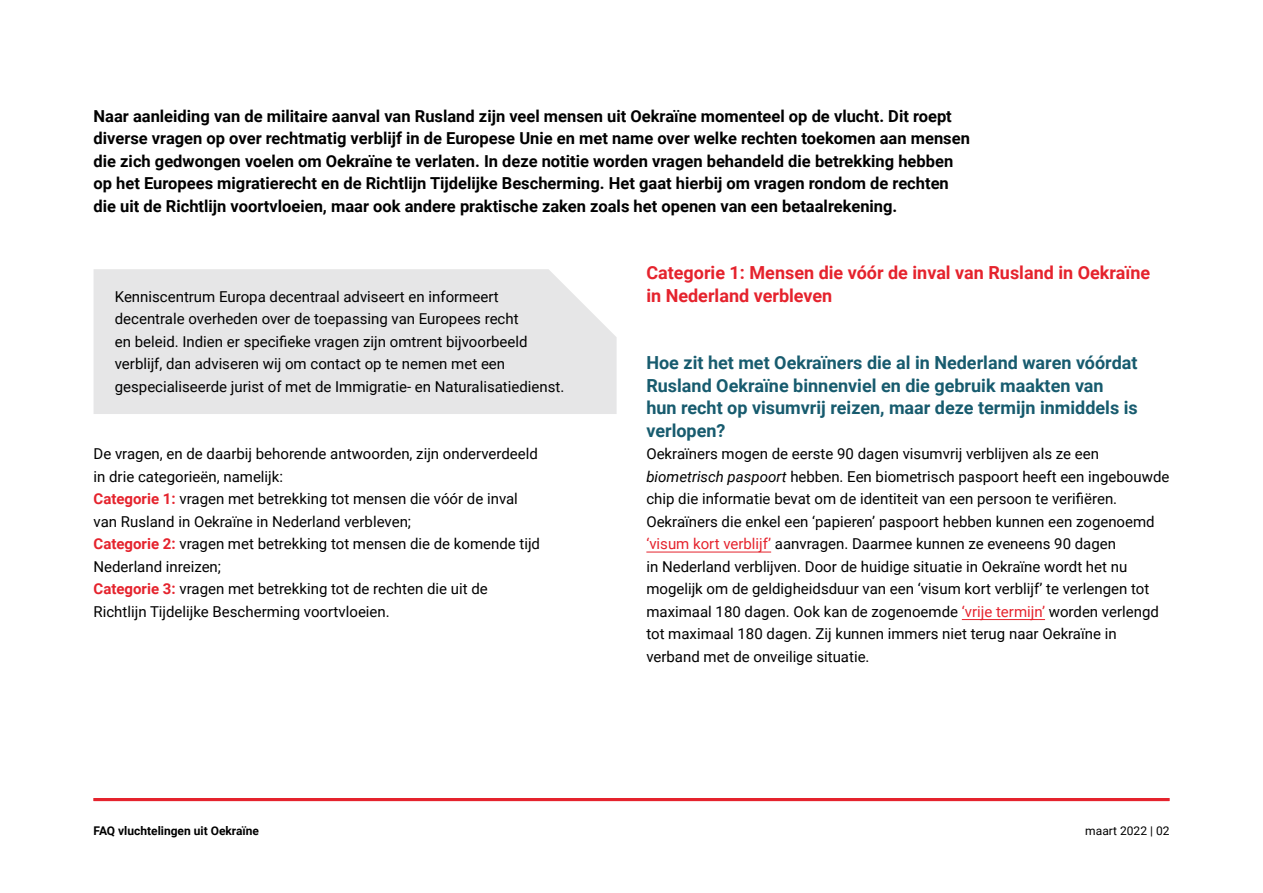
<style>
.page{position:relative;width:1263px;height:893px;background:#fff}
.page>*{position:absolute;margin:0;border:0;box-sizing:border-box;transform-origin:0 0}
.t1{font:700 18px/22.5px "Roboto";color:#175b6e}
.t2{font:700 18px/22.5px "Roboto";color:#e5232d}
.t3{font:700 16.5px/22.5px "Roboto";color:#000}
.t4{font:15px/22.5px "Roboto";color:#000}
.t5{font:700 12px "Roboto";color:#000}
.t6{font:12px "Roboto";color:#000}
.s1{font-weight:700;color:#e5232d}
.s2{font-style:italic}
.s3{color:#e5232d}
</style>
<div class="page">
<div style="left:94px;top:269px;width:523px;height:145px;background:#e6e6e7"></div>
<hr style="left:94px;top:798px;width:1075px;height:3px;background:#e5232d">
<hr style="left:646px;top:552px;width:125px;height:1px;background:#e5232d">
<hr style="left:962px;top:619px;width:83px;height:1px;background:#e5232d">
<p class="t3" style="left:94px;top:106px;width:878px">Naar aanleiding van de militaire aanval van Rusland zijn veel mensen uit Oekraïne momenteel op de vlucht. Dit roept diverse vragen op over rechtmatig verblijf in de Europese Unie en met name over welke rechten toekomen aan mensen die zich gedwongen voelen om Oekraïne te verlaten. In deze notitie worden vragen behandeld die betrekking hebben op het Europees migratierecht en de Richtlijn Tijdelijke Bescherming. Het gaat hierbij om vragen rondom de rechten die uit de Richtlijn voortvloeien, maar ook andere praktische zaken zoals het openen van een betaalrekening.</p>
<p class="t4" style="left:115px;top:286px;width:451px">Kenniscentrum Europa decentraal adviseert en informeert decentrale overheden over de toepassing van Europees recht<br>en beleid. Indien er specifieke vragen zijn omtrent bijvoorbeeld verblijf, dan adviseren wij om contact op te nemen met een gespecialiseerde jurist of met de Immigratie- en Naturalisatiedienst.</p>
<p class="t4" style="left:94px;top:442px;width:448px">De vragen, en de daarbij behorende antwoorden, zijn onderverdeeld in drie categorieën, namelijk:<br><span class="s1">Categorie 1:</span> vragen met betrekking tot mensen die vóór de inval van Rusland in Oekraïne in Nederland verbleven;<br><span class="s1">Categorie 2:</span> vragen met betrekking tot mensen die de komende tijd Nederland inreizen;<br><span class="s1">Categorie 3:</span> vragen met betrekking tot de rechten die uit de Richtlijn Tijdelijke Bescherming voortvloeien.</p>
<p class="t2" style="left:646px;top:263px;width:505px">Categorie 1: Mensen die vóór de inval van Rusland in Oekraïne in Nederland verbleven</p>
<p class="t1" style="left:646px;top:353px;width:493px">Hoe zit het met Oekraïners die al in Nederland waren vóórdat Rusland Oekraïne binnenviel en die gebruik maakten van hun recht op visumvrij reizen, maar deze termijn inmiddels is verlopen?</p>
<p class="t4" style="left:646px;top:442px;width:524px">Oekraïners mogen de eerste 90 dagen visumvrij verblijven als ze een <span class="s2">biometrisch paspoort</span> hebben. Een biometrisch paspoort heeft een ingebouwde chip die informatie bevat om de identiteit van een persoon te verifiëren.<br>Oekraïners die enkel een ‘papieren’ paspoort hebben kunnen een zogenoemd <span class="s3">‘visum kort verblijf’</span> aanvragen. Daarmee kunnen ze eveneens 90 dagen<br>in Nederland verblijven. Door de huidige situatie in Oekraïne wordt het nu mogelijk om de geldigheidsduur van een ‘visum kort verblijf’ te verlengen tot maximaal 180 dagen. Ook kan de zogenoemde <span class="s3">‘vrije termijn’</span> worden verlengd tot maximaal 180 dagen. Zij kunnen immers niet terug naar Oekraïne in verband met de onveilige situatie.</p>
<p class="t5" style="left:94px;top:826px;width:167px">FAQ vluchtelingen uit Oekraïne</p>
<p class="t6" style="left:1085px;top:825px;width:86px">maart 2022 | 02</p>
</div>
